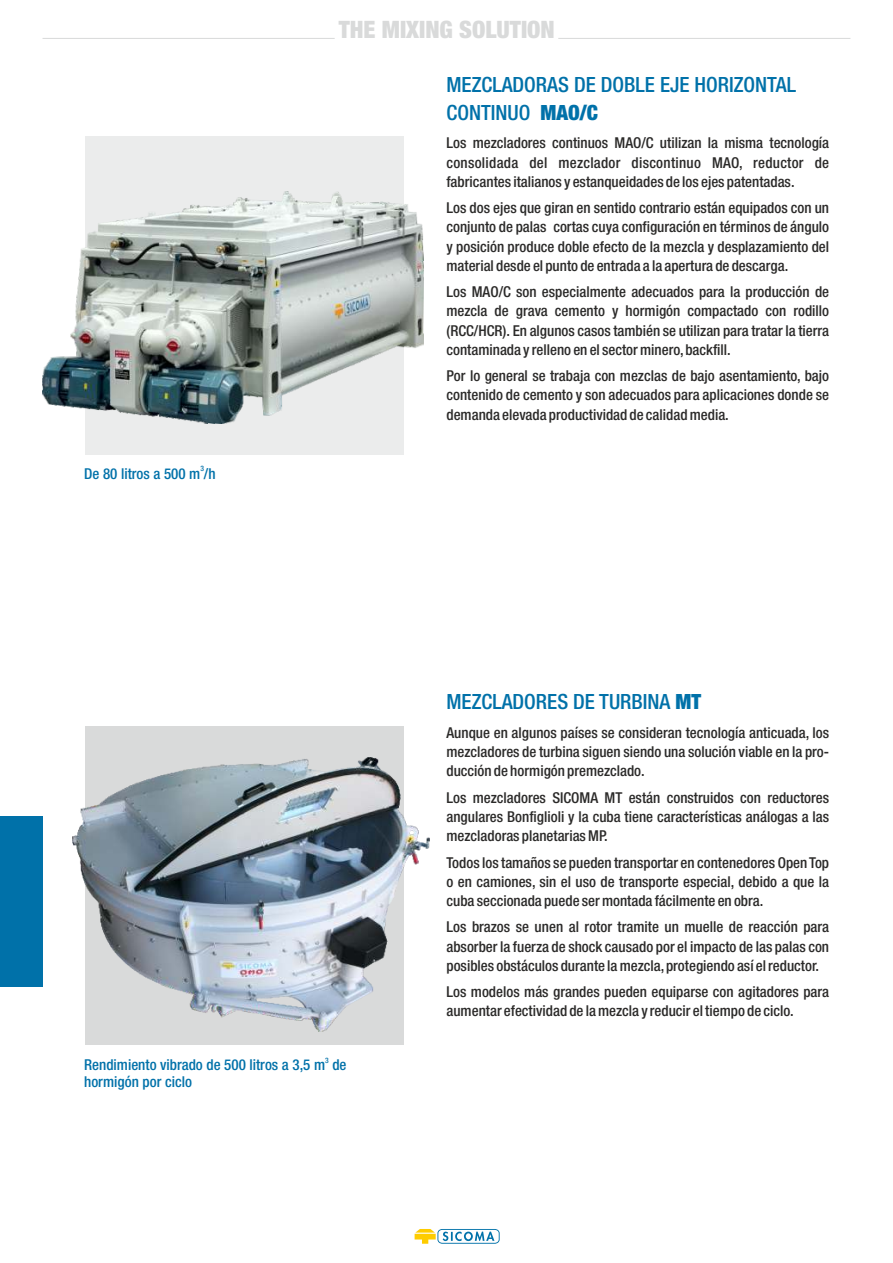
<style>
.page{position:relative;width:893px;height:1263px;background:#fff}
.page>*{position:absolute;margin:0;border:0;box-sizing:border-box;transform-origin:0 0}
.t1{font:900 condensed 24px "Helvetica Neue LT";color:#d9dada}
.t2{font:500 condensed 21px/27.5px "Helvetica Neue LT";color:#0071a9}
.t3{font:500 condensed 15px/19.2px "Helvetica Neue LT";color:#2b2a29;text-align:justify}
.t4{font:500 condensed 15px/16.8px "Helvetica Neue LT";color:#0071a9}
.t5{font:500 condensed 7.5px "Helvetica Neue LT";color:#0071a9}
.s1{font-weight:900}
</style>
<div class="page">
<div style="left:85px;top:136px;width:319px;height:319px;background:#ebecec"></div>
<div style="left:85px;top:726px;width:319px;height:319px;background:#d9dada"></div>
<div style="left:0;top:816px;width:43px;height:170px;background:#0071a9"></div>
<svg style="left:415px;top:1229px;width:85px;height:15px"></svg>
<hr style="left:43px;top:38px;width:292px;height:1px;background:#d9dada">
<hr style="left:558px;top:38px;width:292px;height:1px;background:#d9dada">
<img style="left:73px;top:757px;width:357px;height:275px">
<img style="left:43px;top:191px;width:380px;height:232px">
<h1 class="t1" style="left:339px;top:15px;width:218px">THE MIXING SOLUTION</h1>
<p class="t5" style="left:200px;top:464px;width:5px">3</p>
<p class="t4" style="left:84px;top:465px;width:133px">De 80 litros a 500 m /h</p>
<p class="t5" style="left:325px;top:1055px;width:5px">3</p>
<p class="t4" style="left:84px;top:1056px;width:264px">Rendimiento vibrado de 500 litros a 3,5 m de hormigón por ciclo</p>
<h2 class="t2" style="left:446px;top:71px;width:351px">MEZCLADORAS DE DOBLE EJE HORIZONTAL<br>CONTINUO <span class="s1">MAO/C</span></h2>
<p class="t3" style="left:446px;top:133px;width:384px">Los mezcladores continuos MAO/C utilizan la misma tecnología consolidada del mezclador discontinuo MAO, reductor de fabricantes italianos y estanqueidades de los ejes patentadas.</p>
<p class="t3" style="left:446px;top:198px;width:384px">Los dos ejes que giran en sentido contrario están equipados con un conjunto de palas cortas cuya configuración en términos de ángulo y posición produce doble efecto de la mezcla y desplazamiento del material desde el punto de entrada a la apertura de descarga.</p>
<p class="t3" style="left:446px;top:282px;width:384px">Los MAO/C son especialmente adecuados para la producción de mezcla de grava cemento y hormigón compactado con rodillo (RCC/HCR). En algunos casos también se utilizan para tratar la tierra contaminada y relleno en el sector minero,backfill.</p>
<p class="t3" style="left:446px;top:366px;width:384px">Por lo general se trabaja con mezclas de bajo asentamiento, bajo contenido de cemento y son adecuados para aplicaciones donde se demanda elevada productividad de calidad media.</p>
<h2 class="t2" style="left:446px;top:688px;width:256px">MEZCLADORES DE TURBINA <span class="s1">MT</span></h2>
<p class="t3" style="left:446px;top:723px;width:384px">Aunque en algunos países se consideran tecnología anticuada, los mezcladores de turbina siguen siendo una solución viable en la pro&shy;ducción de hormigón premezclado.</p>
<p class="t3" style="left:446px;top:788px;width:384px">Los mezcladores SICOMA MT están construidos con reductores angulares Bonfiglioli y la cuba tiene características análogas a las mezcladoras planetarias MP.</p>
<p class="t3" style="left:446px;top:852px;width:384px">Todos los tamaños se pueden transportar en contenedores Open Top o en camiones, sin el uso de transporte especial, debido a que la cuba seccionada puede ser montada fácilmente en obra.</p>
<p class="t3" style="left:446px;top:917px;width:384px">Los brazos se unen al rotor tramite un muelle de reacción para absorber la fuerza de shock causado por el impacto de las palas con posibles obstáculos durante la mezcla,protegiendo así el reductor.</p>
<p class="t3" style="left:446px;top:982px;width:384px">Los modelos más grandes pueden equiparse con agitadores para aumentar efectividad de la mezcla y reducir el tiempo de ciclo.</p>
</div>
